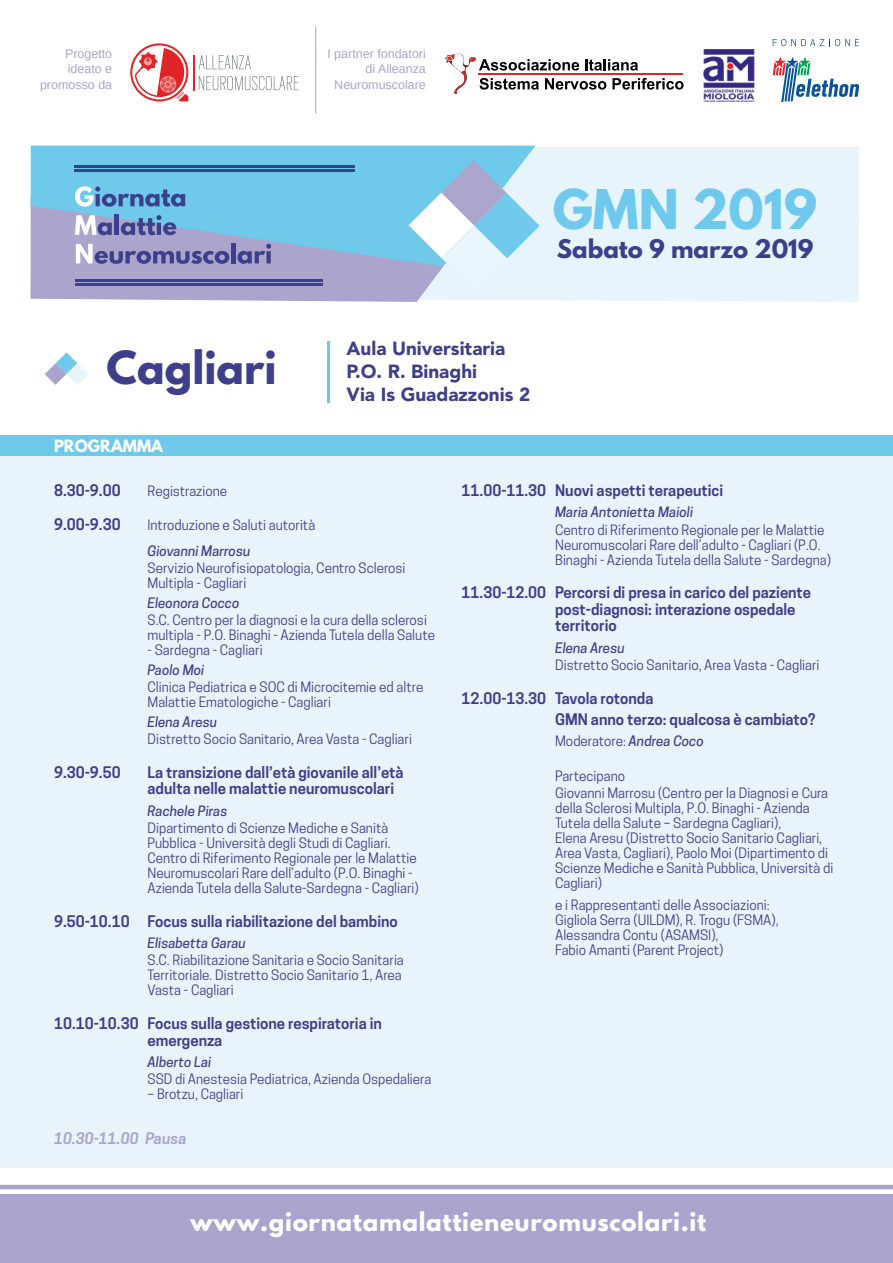
<style>
.page{position:relative;width:893px;height:1263px;background:#fff}
.page>*{position:absolute;margin:0;border:0;box-sizing:border-box;transform-origin:0 0}
.t1{font:700 48.45px "League Spartan";color:#6ec9ed}
.t2{font:700 40.5px "League Spartan";color:#3e3f8b}
.t3{font:700 22.95px "League Spartan";letter-spacing:.03em;color:#fff}
.t4{font:700 22.8px "League Spartan";color:#3e3f8b}
.t5{font:900 18.9px/22.6px "Avenir LT Std";color:#3e3f8b}
.t6{font:600 15px/16.5px "Cooper Hewitt";color:#3e3f8b}
.t7{font:italic 600 15px "Cooper Hewitt";color:#aba4cd}
.t8{font:700 15px "League Spartan";color:#fff}
.t9{font:13.5px/15px "Cooper Hewitt";color:#3e3f8b}
.t10{font:italic 500 13.5px "Cooper Hewitt";color:#3e3f8b}
.t11{font:12.45px/15.6px "Arimo";color:#aba4cd;text-align:right}
.s1{font-weight:500;font-style:italic}
</style>
<div class="page">
<div style="left:535px;top:147px;width:324px;height:155px;background:#e8f4fb"></div>
<svg style="left:0;top:1189px;width:893px;height:1px"></svg>
<div style="left:0;top:1194px;width:893px;height:69px;background:#aaa4cd"></div>
<svg style="left:45px;top:352px;width:43px;height:33px"></svg>
<div style="left:0;top:435px;width:893px;height:21px;background:#6ec8ea"></div>
<hr style="left:0;top:1185px;width:893px;height:4px;background:#aaa1ca">
<div style="left:31px;top:146px;width:504px;height:14px;background:#6ec9eb"></div>
<svg style="left:31px;top:160px;width:509px;height:142px;background:#92b8db"></svg>
<svg style="left:130px;top:43px;width:58px;height:58px"></svg>
<svg style="left:199px;top:55px;width:52px;height:14px"></svg>
<svg style="left:199px;top:76px;width:100px;height:14px"></svg>
<hr style="left:193px;top:55px;width:1px;height:35px;background:#e12428">
<svg style="left:773px;top:57px;width:86px;height:44px"></svg>
<svg style="left:773px;top:39px;width:86px;height:7px"></svg>
<img style="left:703px;top:50px;width:52px;height:51px">
<svg style="left:445px;top:53px;width:239px;height:41px"></svg>
<hr style="left:315px;top:27px;width:1px;height:86px;background:#aba4cd">
<hr style="left:327px;top:341px;width:3px;height:62px;background:#6ec8ea">
<div style="left:0;top:456px;width:893px;height:711px;background:#e8f3fb"></div>
<p class="t11" style="left:40px;top:46px;width:74px">Progetto ideato e promosso da</p>
<p class="t11" style="left:327px;top:46px;width:100px">I partner fondatori di Alleanza<br>Neuromuscolare</p>
<h2 class="t2" style="left:107px;top:336px;width:172px">Cagliari</h2>
<p class="t8" style="left:54px;top:434px;width:110px">PROGRAMMA</p>
<h1 class="t1" style="left:553px;top:172px;width:266px">GMN 2019</h1>
<h3 class="t4" style="left:557px;top:231px;width:258px">Sabato 9 marzo 2019</h3>
<h3 class="t5" style="left:347px;top:337px;width:185px">Aula Universitaria<br>P.O. R. Binaghi<br>Via Is Guadazzonis 2</h3>
<p class="t6" style="left:54px;top:482px;width:68px">8.30-9.00</p>
<p class="t9" style="left:148px;top:483px;width:81px">Registrazione</p>
<p class="t6" style="left:54px;top:516px;width:68px">9.00-9.30</p>
<p class="t9" style="left:148px;top:517px;width:169px">Introduzione e Saluti autorità</p>
<p class="t10" style="left:148px;top:543px;width:104px">Giovanni Marrosu</p>
<p class="t9" style="left:148px;top:561px;width:259px">Servizio Neurofisiopatologia, Centro Sclerosi<br>Multipla - Cagliari</p>
<p class="t10" style="left:148px;top:595px;width:93px">Eleonora Cocco</p>
<p class="t9" style="left:148px;top:612px;width:289px">S.C. Centro per la diagnosi e la cura della sclerosi multipla - P.O. Binaghi - Azienda Tutela della Salute</p>
<p class="t9" style="left:148px;top:642px;width:117px">- Sardegna - Cagliari</p>
<p class="t10" style="left:148px;top:662px;width:58px">Paolo Moi</p>
<p class="t9" style="left:148px;top:679px;width:277px">Clinica Pediatrica e SOC di Microcitemie ed altre<br>Malattie Ematologiche - Cagliari</p>
<p class="t10" style="left:148px;top:714px;width:71px">Elena Aresu</p>
<p class="t9" style="left:148px;top:731px;width:266px">Distretto Socio Sanitario, Area Vasta - Cagliari</p>
<p class="t6" style="left:54px;top:764px;width:68px">9.30-9.50</p>
<p class="t6" style="left:148px;top:764px;width:258px">La transizione dall’età giovanile all’età adulta nelle malattie neuromuscolari</p>
<p class="t10" style="left:148px;top:802px;width:81px">Rachele Piras</p>
<p class="t9" style="left:148px;top:820px;width:273px">Dipartimento di Scienze Mediche e Sanità Pubblica - Università degli Studi di Cagliari.<br>Centro di Riferimento Regionale per le Malattie Neuromuscolari Rare dell’adulto (P.O. Binaghi - Azienda Tutela della Salute-Sardegna - Cagliari)</p>
<p class="t6" style="left:54px;top:913px;width:345px">9.50-10.10 Focus sulla riabilitazione del bambino</p>
<p class="t10" style="left:148px;top:935px;width:100px">Elisabetta Garau</p>
<p class="t9" style="left:148px;top:952px;width:258px">S.C. Riabilitazione Sanitaria e Socio Sanitaria<br>Territoriale. Distretto Socio Sanitario 1, Area<br>Vasta - Cagliari</p>
<p class="t6" style="left:148px;top:1015px;width:236px;text-indent:-94px">10.10-10.30 Focus sulla gestione respiratoria in emergenza</p>
<p class="t10" style="left:148px;top:1054px;width:65px">Alberto Lai</p>
<p class="t9" style="left:148px;top:1071px;width:285px">SSD di Anestesia Pediatrica, Azienda Ospedaliera</p>
<p class="t9" style="left:148px;top:1086px;width:97px">– Brotzu, Cagliari</p>
<p class="t7" style="left:54px;top:1129px;width:134px">10.30-11.00 Pausa</p>
<p class="t6" style="left:462px;top:482px;width:263px">11.00-11.30 Nuovi aspetti terapeutici</p>
<p class="t10" style="left:555px;top:504px;width:140px">Maria Antonietta Maioli</p>
<p class="t9" style="left:555px;top:522px;width:277px">Centro di Riferimento Regionale per le Malattie<br>Neuromuscolari Rare dell’adulto - Cagliari (P.O.<br>Binaghi - Azienda Tutela della Salute - Sardegna)</p>
<p class="t6" style="left:555px;top:585px;width:258px;text-indent:-94px">11.30-12.00 Percorsi di presa in carico del paziente post-diagnosi: interazione ospedale territorio</p>
<p class="t10" style="left:555px;top:640px;width:71px">Elena Aresu</p>
<p class="t9" style="left:555px;top:657px;width:266px">Distretto Socio Sanitario, Area Vasta - Cagliari</p>
<p class="t6" style="left:555px;top:688px;width:262px;line-height:20.7px;text-indent:-94px">12.00-13.30 Tavola rotonda<br>GMN anno terzo: qualcosa è cambiato?</p>
<p class="t9" style="left:555px;top:733px;width:150px">Moderatore: <span class="s1">Andrea Coco</span></p>
<p class="t9" style="left:555px;top:767px;width:275px;line-height:17.5px">Partecipano<br>Giovanni Marrosu (Centro per la Diagnosi e Cura</p>
<p class="t9" style="left:555px;top:801px;width:280px">della Sclerosi Multipla, P.O. Binaghi - Azienda Tutela della Salute – Sardegna Cagliari),<br>Elena Aresu (Distretto Socio Sanitario Cagliari, Area Vasta, Cagliari), Paolo Moi (Dipartimento di Scienze Mediche e Sanità Pubblica, Università di Cagliari)</p>
<p class="t9" style="left:555px;top:897px;width:225px">e i Rappresentanti delle Associazioni:<br>Gigliola Serra (UILDM), R. Trogu (FSMA), Alessandra Contu (ASAMSI),<br>Fabio Amanti (Parent Project)</p>
<h3 class="t3" style="left:190px;top:1204px;width:518px">www.giornatamalattieneuromuscolari.it</h3>
</div>
